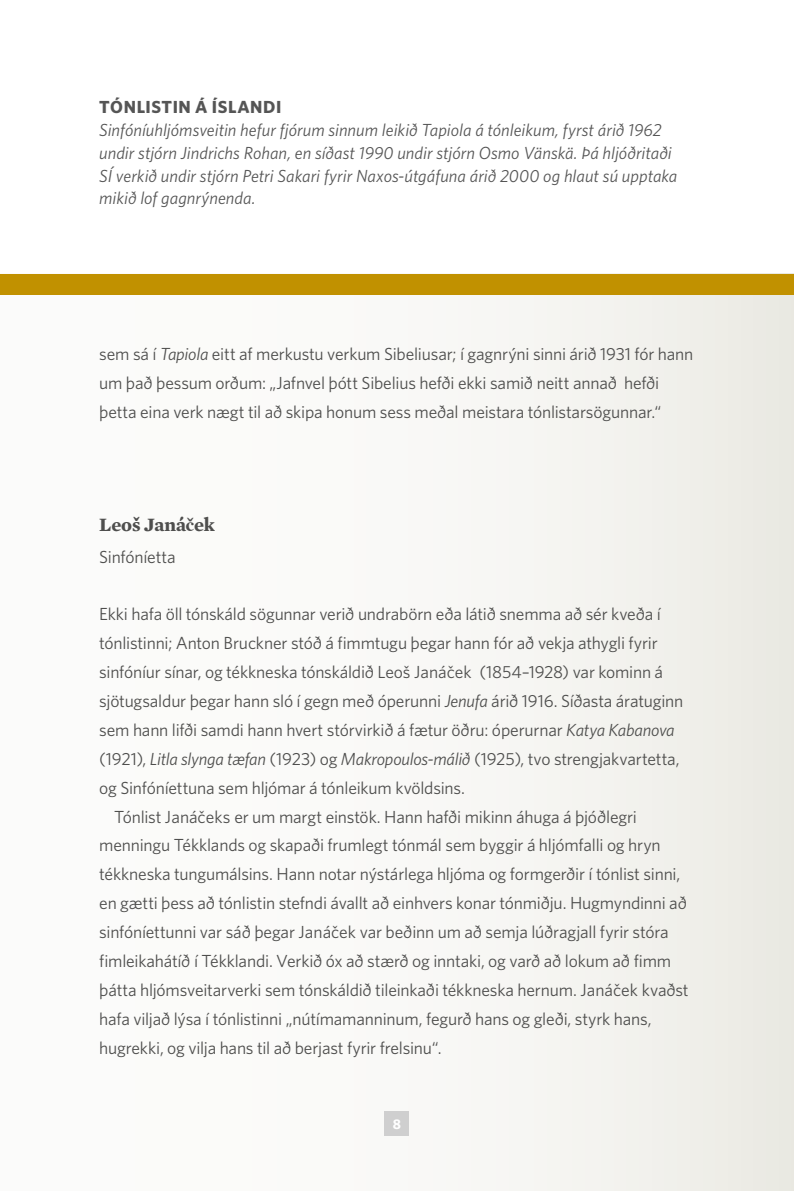
<style>
.page{position:relative;width:794px;height:1191px;background:#fff}
.page>*{position:absolute;margin:0;border:0;box-sizing:border-box;transform-origin:0 0}
.t1{font:700 19.25px "Mercury Text G2";letter-spacing:-.005em;color:#4e4e4d}
.t2{font:17.5px/28.9px "Whitney";letter-spacing:-.01em;color:#4e4e4d}
.t3{font:italic 17.5px/22.8px "Whitney";color:#555}
.t4{font:17.5px "Whitney Bold SC";letter-spacing:.03em;color:#555}
.t5{font:700 14px "Whitney";color:#fff}
.s1{font-style:italic}
.s2{font-family:"Times"}
</style>
<div class="page">
<div style="left:0;top:274px;width:794px;height:917px;background:linear-gradient(to right,#fff,#efeee9)"></div>
<div style="left:384px;top:1111px;width:25px;height:25px;background:#cfcfcf"></div>
<div style="left:0;top:274px;width:794px;height:21px;background:#c19100"></div>
<p class="t4" style="left:99px;top:97px;width:184px">TÓNLISTIN Á ÍSLANDI</p>
<p class="t3" style="left:99px;top:118px;width:579px">Sinfóníuhljómsveitin hefur fjórum sinnum leikið Tapiola á tónleikum, fyrst árið 1962 undir stjórn Jindrichs Rohan, en síðast 1990 undir stjórn Osmo Vänskä. Þá hljóðritaði SÍ verkið undir stjórn Petri Sakari fyrir Naxos-útgáfuna árið 2000 og hlaut sú upptaka mikið lof gagnrýnenda.</p>
<p class="t2" style="left:99px;top:339px;width:595px">sem sá í <span class="s1">Tapiola</span> eitt af merkustu verkum Sibeliusar; í gagnrýni sinni árið 1931 fór hann um það þessum orðum: „Jafnvel þótt Sibelius hefði ekki samið neitt annað hefði þetta eina verk nægt til að skipa honum sess meðal meistara tónlistarsögunnar.“</p>
<p class="t1" style="left:99px;top:513px;width:117px">Leoš Janá<span class="s2">č</span>ek</p>
<p class="t2" style="left:99px;top:542px;width:78px">Sinfóníetta</p>
<p class="t2" style="left:99px;top:599px;width:563px">Ekki hafa öll tónskáld sögunnar verið undrabörn eða látið snemma að sér kveða í</p>
<p class="t2" style="left:99px;top:628px;width:560px">tónlistinni; Anton Bruckner stóð á fimmtugu þegar hann fór að vekja athygli fyrir</p>
<p class="t2" style="left:99px;top:657px;width:565px">sinfóníur sínar, og tékkneska tónskáldið Leoš Janáˇcek (1854–1928) var kominn á</p>
<p class="t2" style="left:99px;top:686px;width:585px">sjötugsaldur þegar hann sló í gegn með óperunni <span class="s1">Jenufa</span> árið 1916. Síðasta áratuginn</p>
<p class="t2" style="left:99px;top:715px;width:577px">sem hann lifði samdi hann hvert stórvirkið á fætur öðru: óperurnar <span class="s1">Katya Kabanova</span></p>
<p class="t2" style="left:99px;top:744px;width:582px">(1921), <span class="s1">Litla slynga tæfan</span> (1923) og <span class="s1">Makropoulos-málið</span> (1925), tvo strengjakvartetta,</p>
<p class="t2" style="left:99px;top:773px;width:367px">og Sinfóníettuna sem hljómar á tónleikum kvöldsins.</p>
<p class="t2" style="left:114px;top:801px;width:524px">Tónlist Janáˇceks er um margt einstök. Hann hafði mikinn áhuga á þjóðlegri</p>
<p class="t2" style="left:99px;top:830px;width:563px">menningu Tékklands og skapaði frumlegt tónmál sem byggir á hljómfalli og hryn</p>
<p class="t2" style="left:99px;top:859px;width:582px">tékkneska tungumálsins. Hann notar nýstárlega hljóma og formgerðir í tónlist sinni,</p>
<p class="t2" style="left:99px;top:888px;width:589px">en gætti þess að tónlistin stefndi ávallt að einhvers konar tónmiðju. Hugmyndinni að</p>
<p class="t2" style="left:99px;top:917px;width:571px">sinfóníettunni var sáð þegar Janáˇcek var beðinn um að semja lúðragjall fyrir stóra</p>
<p class="t2" style="left:99px;top:946px;width:573px">fimleikahátíð í Tékklandi. Verkið óx að stærð og inntaki, og varð að lokum að fimm</p>
<p class="t2" style="left:99px;top:975px;width:591px">þátta hljómsveitarverki sem tónskáldið tileinkaði tékkneska hernum. Janáˇcek kvaðst</p>
<p class="t2" style="left:99px;top:1004px;width:554px">hafa viljað lýsa í tónlistinni „nútímamanninum, fegurð hans og gleði, styrk hans,</p>
<p class="t2" style="left:99px;top:1032px;width:344px">hugrekki, og vilja hans til að berjast fyrir frelsinu“.</p>
<p class="t5" style="left:393px;top:1115px;width:10px">8</p>
</div>
